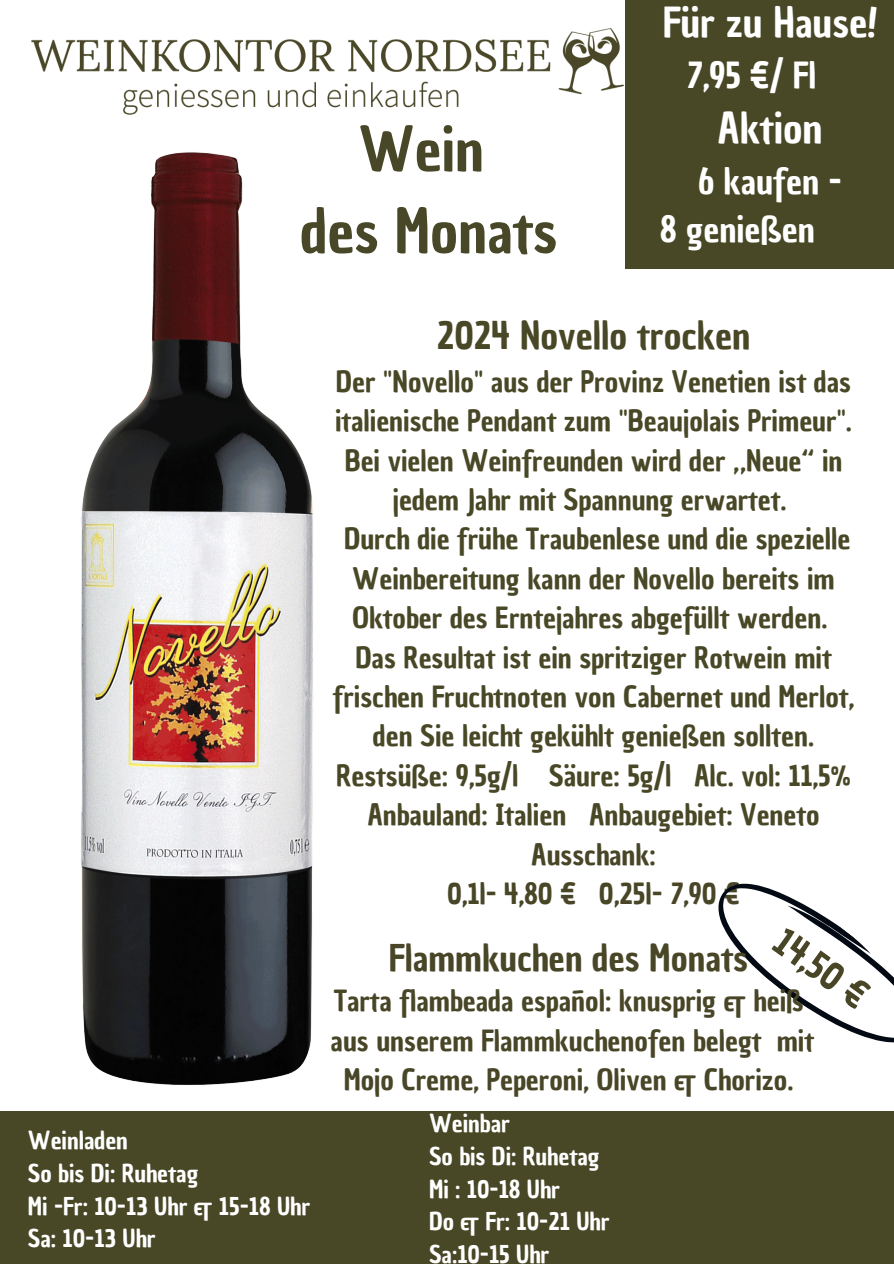
<style>
.page{position:relative;width:894px;height:1264px;background:#fff}
.page>*{position:absolute;margin:0;border:0;box-sizing:border-box;transform-origin:0 0}
.t1{font:59.25px/81.9px "Chau Philomene One";color:#484727;text-align:center}
.t2{font:41.1px "Chau Philomene One";color:#fff}
.t3{font:40.5px "Chau Philomene One";color:#fff}
.t4{font:37.5px "Chau Philomene One";color:#484726}
.t5{font:36.75px "Chau Philomene One";color:#484627}
.t6{font:36px "Chau Philomene One";color:#484627}
.t7{font:35.1px/48.3px "Chau Philomene One";color:#fff}
.t8{font:28.5px/39.3px "Chau Philomene One";color:#484726;text-align:center}
.t9{font:28.5px/39.3px "Chau Philomene One";color:#484627;text-align:center}
.t10{font:24px "Chau Philomene One";color:#fff}
.s1{color:#484627}
</style>
<div class="page">
<img style="left:81px;top:152px;width:232px;height:933px">
<img style="left:31px;top:28px;width:593px;height:87px">
<div style="left:625px;top:1px;width:268px;height:268px;background:#484726"></div>
<div style="left:0;top:1111px;width:892px;height:152px;background:#484726"></div>
<svg style="left:718px;top:883px;width:175px;height:160px"></svg>
<p class="t1" style="left:300px;top:109px;width:258px">Wein<br>des Monats</p>
<p class="t3" style="left:662px;top:-5px;width:216px">Für zu Hause!</p>
<p class="t7" style="left:686px;top:51px;width:131px">7,95 €/ Fl</p>
<p class="t2" style="left:717px;top:100px;width:106px">Aktion</p>
<p class="t7" style="left:659px;top:157px;width:184px;text-indent:38px">6 kaufen -<br>8 genießen</p>
<h1 class="t10" style="left:28px;top:1124px;width:101px">Weinladen</h1>
<p class="t10" style="left:28px;top:1157px;width:172px">So bis Di: Ruhetag</p>
<h3 class="t10" style="left:28px;top:1189px;width:284px">Mi -Fr: 10-13 Uhr &amp; 15-18 Uhr</h3>
<h2 class="t10" style="left:28px;top:1222px;width:129px">Sa: 10-13 Uhr</h2>
<h2 class="t4" style="left:436px;top:310px;width:315px">2024 Novello trocken</h2>
<h2 class="t8" style="left:333px;top:362px;width:522px">Der "Novello" aus der Provinz Venetien ist das italienische Pendant zum "Beaujolais Primeur".<br>Bei vielen Weinfreunden wird der „Neue“ in jedem Jahr mit Spannung erwartet.<br>Durch die frühe Traubenlese und die spezielle Weinbereitung kann der Novello bereits im Oktober des Erntejahres abgefüllt werden.<br>Das Resultat ist ein spritziger Rotwein mit frischen Fruchtnoten von Cabernet und Merlot, den Sie leicht gekühlt genießen sollten.<br>Restsüße: 9,5g/l Säure: 5g/l Alc. vol: 11,5% Anbauland: Italien Anbaugebiet: Veneto <span class="s1">Ausschank:<br>0,1l- 4,80 € 0,25l- 7,90 €</span></h2>
<p class="t5" style="left:792px;top:917px;width:108px;rotate:36deg">14,50 €</p>
<p class="t6" style="left:389px;top:933px;width:360px">Flammkuchen des Monats</p>
<p class="t9" style="left:330px;top:981px;width:485px">Tarta flambeada español: knusprig &amp; heiß aus unserem Flammkuchenofen belegt mit<br>Mojo Creme, Peperoni, Oliven &amp; Chorizo.</p>
<h3 class="t10" style="left:429px;top:1107px;width:82px">Weinbar</h3>
<p class="t10" style="left:429px;top:1140px;width:172px">So bis Di: Ruhetag</p>
<p class="t10" style="left:429px;top:1172px;width:132px">Mi : 10-18 Uhr</p>
<p class="t10" style="left:429px;top:1205px;width:182px">Do &amp; Fr: 10-21 Uhr</p>
<p class="t10" style="left:429px;top:1238px;width:122px">Sa:10-15 Uhr</p>
</div>
